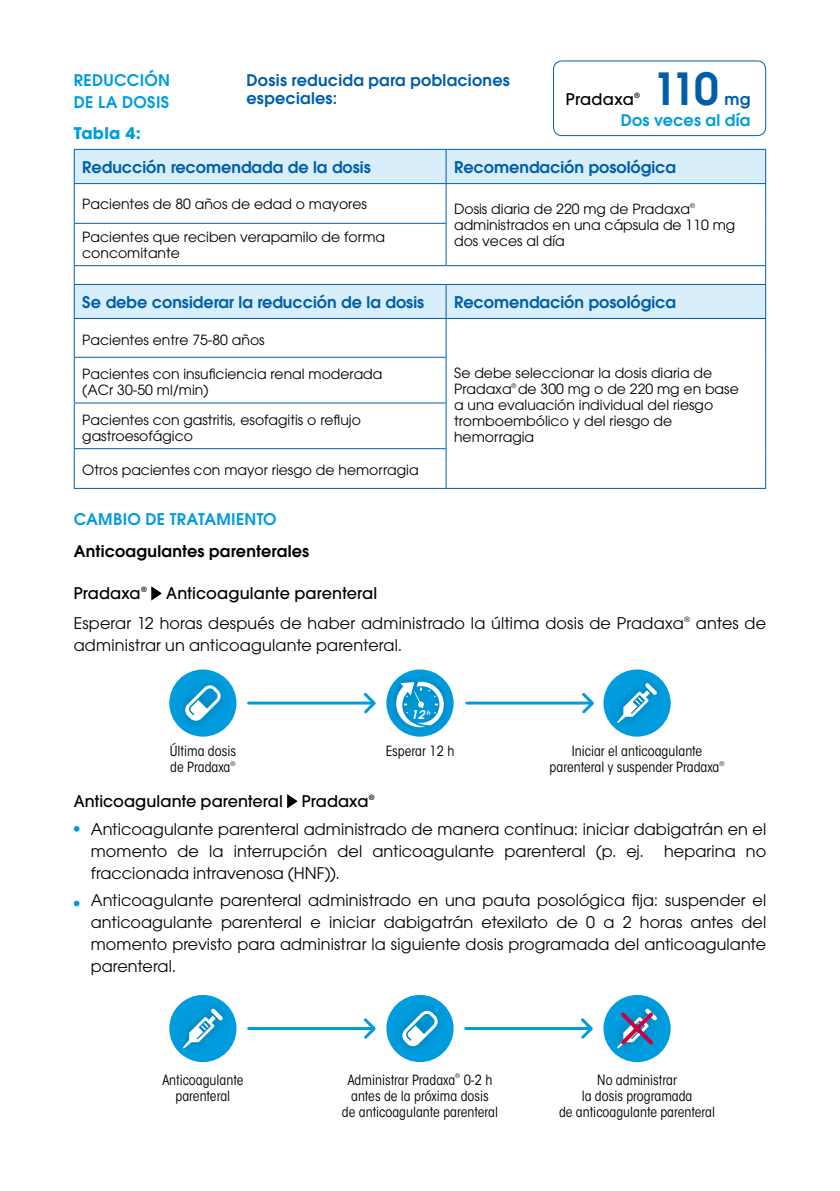
<style>
.page{position:relative;width:840px;height:1191px;background:#fff}
.page>*{position:absolute;margin:0;border:0;box-sizing:border-box;transform-origin:0 0}
.t1{font:600 44px "ITC Avant Garde Std";color:#005ea9}
.t2{font:16px/22px "ITC Avant Garde Std";letter-spacing:.005em;color:#000}
.t3{font:600 16px/18px "ITC Avant Garde Std";color:#005ea9}
.t4{font:500 16px "ITC Avant Garde Std";letter-spacing:.005em;color:#000}
.t5{font:600 16px/22px "ITC Avant Garde Std";letter-spacing:.015em;color:#009cde}
.t6{font:600 16px "ITC Avant Garde Std";letter-spacing:.015em;color:#000}
.t7{font:700 16px "ITC Avant Garde Std";letter-spacing:.02em;color:#009cde}
.t8{font:14px/16px "ITC Avant Garde Std";color:#000}
.t9{font:condensed 14px/16px "ITC Avant Garde Std";color:#000;text-align:center}
.t10{font:italic 600 12px "ITC Avant Garde Std";color:#fff}
.t11{font:500 7.2px "ITC Avant Garde Std";color:#000}
.t12{font:7.2px "ITC Avant Garde Std";color:#000}
.t13{font:condensed 6.4px "ITC Avant Garde Std";color:#000}
.t14{font:6.4px "ITC Avant Garde Std";color:#000}
</style>
<div class="page">
<svg style="left:75px;top:150px;width:689px;height:115px"></svg>
<svg style="left:75px;top:266px;width:689px;height:222px"></svg>
<hr style="left:74px;top:149px;width:372px;height:1px;background:#005ea9">
<hr style="left:74px;top:150px;width:1px;height:33px;background:#005ea9">
<hr style="left:446px;top:149px;width:319px;height:1px;background:#005ea9">
<hr style="left:445px;top:150px;width:1px;height:33px;background:#005ea9">
<hr style="left:764px;top:150px;width:1px;height:33px;background:#005ea9">
<hr style="left:74px;top:183px;width:372px;height:1px;background:#005ea9">
<hr style="left:74px;top:184px;width:1px;height:39px;background:#005ea9">
<hr style="left:446px;top:183px;width:319px;height:1px;background:#005ea9">
<hr style="left:445px;top:184px;width:1px;height:39px;background:#005ea9">
<hr style="left:764px;top:184px;width:1px;height:39px;background:#005ea9">
<hr style="left:74px;top:223px;width:372px;height:1px;background:#005ea9">
<hr style="left:74px;top:224px;width:1px;height:41px;background:#005ea9">
<hr style="left:445px;top:224px;width:1px;height:41px;background:#005ea9">
<hr style="left:764px;top:223px;width:1px;height:42px;background:#005ea9">
<hr style="left:74px;top:265px;width:372px;height:1px;background:#005ea9">
<hr style="left:446px;top:265px;width:319px;height:1px;background:#005ea9">
<hr style="left:74px;top:285px;width:1px;height:33px;background:#005ea9">
<hr style="left:445px;top:285px;width:1px;height:33px;background:#005ea9">
<hr style="left:764px;top:285px;width:1px;height:33px;background:#005ea9">
<hr style="left:74px;top:318px;width:372px;height:1px;background:#005ea9">
<hr style="left:74px;top:319px;width:1px;height:38px;background:#005ea9">
<hr style="left:446px;top:318px;width:319px;height:1px;background:#005ea9">
<hr style="left:445px;top:319px;width:1px;height:38px;background:#005ea9">
<hr style="left:764px;top:319px;width:1px;height:38px;background:#005ea9">
<hr style="left:74px;top:357px;width:372px;height:1px;background:#005ea9">
<hr style="left:74px;top:358px;width:1px;height:44px;background:#005ea9">
<hr style="left:445px;top:358px;width:1px;height:44px;background:#005ea9">
<hr style="left:764px;top:357px;width:1px;height:46px;background:#005ea9">
<hr style="left:74px;top:402px;width:372px;height:1px;background:#005ea9">
<hr style="left:74px;top:403px;width:1px;height:45px;background:#005ea9">
<hr style="left:445px;top:403px;width:1px;height:45px;background:#005ea9">
<hr style="left:764px;top:403px;width:1px;height:46px;background:#005ea9">
<hr style="left:74px;top:448px;width:372px;height:1px;background:#005ea9">
<hr style="left:74px;top:449px;width:1px;height:39px;background:#005ea9">
<hr style="left:445px;top:449px;width:1px;height:39px;background:#005ea9">
<hr style="left:764px;top:449px;width:1px;height:39px;background:#005ea9">
<hr style="left:74px;top:488px;width:372px;height:1px;background:#005ea9">
<hr style="left:446px;top:488px;width:319px;height:1px;background:#005ea9">
<hr style="left:74px;top:284px;width:372px;height:1px;background:#005ea9">
<hr style="left:446px;top:284px;width:319px;height:1px;background:#005ea9">
<svg style="left:74px;top:266px;width:1px;height:18px"></svg>
<div style="left:552px;top:60px;width:213px;height:76px;border:1px solid #005ea9;border-radius:9px"></div>
<svg style="left:151px;top:586px;width:11px;height:14px"></svg>
<svg style="left:287px;top:794px;width:10px;height:14px"></svg>
<svg style="left:74px;top:826px;width:5px;height:5px"></svg>
<svg style="left:74px;top:900px;width:5px;height:6px"></svg>
<div style="left:169px;top:669px;width:67px;height:67px;background:#009cde;border-radius:50%"></div>
<div style="left:174px;top:674px;width:56px;height:57px;background:#000;opacity:.25"></div>
<svg style="left:184px;top:684px;width:37px;height:37px"></svg>
<div style="left:385px;top:671px;width:69px;height:66px;background:#000;opacity:.25"></div>
<svg style="left:396px;top:681px;width:47px;height:46px"></svg>
<div style="left:603px;top:669px;width:67px;height:67px;background:#009cde;border-radius:50%"></div>
<div style="left:607px;top:673px;width:59px;height:59px;background:#000;opacity:.25"></div>
<svg style="left:616px;top:683px;width:40px;height:40px"></svg>
<svg style="left:361px;top:692px;width:15px;height:22px"></svg>
<svg style="left:363px;top:1018px;width:13px;height:21px"></svg>
<svg style="left:581px;top:1018px;width:12px;height:21px"></svg>
<svg style="left:579px;top:692px;width:15px;height:22px"></svg>
<div style="left:386px;top:995px;width:67px;height:67px;background:#009cde;border-radius:50%"></div>
<div style="left:391px;top:1000px;width:56px;height:56px;background:#000;opacity:.25"></div>
<svg style="left:401px;top:1010px;width:37px;height:37px"></svg>
<div style="left:169px;top:995px;width:67px;height:67px;background:#009cde;border-radius:50%"></div>
<div style="left:173px;top:998px;width:59px;height:60px;background:#000;opacity:.25"></div>
<svg style="left:183px;top:1008px;width:40px;height:40px"></svg>
<div style="left:603px;top:995px;width:67px;height:67px;background:#009cde;border-radius:50%"></div>
<div style="left:607px;top:998px;width:59px;height:60px;background:#000;opacity:.25"></div>
<svg style="left:616px;top:1008px;width:40px;height:40px"></svg>
<hr style="left:248px;top:701px;width:122px;height:3px;background:#009cde">
<hr style="left:248px;top:1027px;width:122px;height:3px;background:#009cde">
<hr style="left:465px;top:1027px;width:122px;height:3px;background:#009cde">
<hr style="left:466px;top:701px;width:122px;height:3px;background:#009cde">
<p class="t5" style="left:74px;top:68px;width:98px">REDUCCIÓN<br>DE LA DOSIS</p>
<p class="t7" style="left:74px;top:122px;width:68px">Tabla 4:</p>
<p class="t3" style="left:246px;top:70px;width:265px">Dosis reducida para poblaciones especiales:</p>
<h1 class="t1" style="left:652px;top:60px;width:67px">110</h1>
<p class="t4" style="left:565px;top:89px;width:69px">Pradaxa</p>
<p class="t11" style="left:634px;top:91px;width:7px">®</p>
<p class="t5" style="left:620px;top:108px;width:131px">Dos veces al día</p>
<p class="t3" style="left:724px;top:90px;width:27px">mg</p>
<p class="t3" style="left:82px;top:157px;width:290px">Reducción recomendada de la dosis</p>
<p class="t3" style="left:454px;top:157px;width:223px">Recomendación posológica</p>
<p class="t8" style="left:82px;top:195px;width:286px">Pacientes de 80 años de edad o mayores</p>
<p class="t8" style="left:454px;top:200px;width:237px">Dosis diaria de 220 mg de Pradaxa</p>
<p class="t14" style="left:689px;top:201px;width:6px">®</p>
<p class="t8" style="left:454px;top:216px;width:282px">administrados en una cápsula de 110 mg</p>
<p class="t8" style="left:82px;top:228px;width:304px">Pacientes que reciben verapamilo de forma</p>
<p class="t8" style="left:454px;top:232px;width:112px">dos veces al día</p>
<p class="t8" style="left:82px;top:244px;width:99px">concomitante</p>
<p class="t3" style="left:82px;top:292px;width:343px">Se debe considerar la reducción de la dosis</p>
<p class="t3" style="left:454px;top:292px;width:223px">Recomendación posológica</p>
<p class="t8" style="left:82px;top:331px;width:184px">Pacientes entre 75-80 años</p>
<p class="t8" style="left:454px;top:365px;width:286px">Se debe seleccionar la dosis diaria de<br>Pradaxa<sup>®</sup> de 300 mg o de 220 mg en base a una evaluación individual del riesgo tromboembólico y del riesgo de hemorragia</p>
<p class="t8" style="left:82px;top:366px;width:301px">Pacientes con insuficiencia renal moderada (ACr 30-50 ml/min)</p>
<p class="t8" style="left:82px;top:411px;width:280px">Pacientes con gastritis, esofagitis o reflujo gastroesofágico</p>
<p class="t8" style="left:82px;top:462px;width:337px">Otros pacientes con mayor riesgo de hemorragia</p>
<p class="t5" style="left:74px;top:508px;width:204px">CAMBIO DE TRATAMIENTO</p>
<p class="t6" style="left:74px;top:540px;width:237px">Anticoagulantes parenterales</p>
<p class="t4" style="left:74px;top:583px;width:68px">Pradaxa</p>
<p class="t11" style="left:141px;top:585px;width:7px">®</p>
<p class="t4" style="left:166px;top:583px;width:212px">Anticoagulante parenteral</p>
<p class="t2" style="left:74px;top:612px;width:611px">Esperar 12 horas después de haber administrado la última dosis de Pradaxa</p>
<p class="t12" style="left:684px;top:615px;width:7px">®</p>
<p class="t2" style="left:695px;top:612px;width:72px">antes de</p>
<p class="t2" style="left:74px;top:634px;width:330px">administrar un anticoagulante parenteral.</p>
<p class="t9" style="left:170px;top:743px;width:68px;text-align:left">Última dosis de Pradaxa</p>
<p class="t13" style="left:230px;top:760px;width:7px">®</p>
<p class="t10" style="left:411px;top:707px;width:22px">12<sup>h</sup></p>
<p class="t9" style="left:385px;top:743px;width:70px">Esperar 12 h</p>
<p class="t9" style="left:549px;top:743px;width:171px">Iniciar el anticoagulante parenteral y suspender Pradaxa</p>
<p class="t13" style="left:719px;top:760px;width:7px">®</p>
<p class="t4" style="left:74px;top:791px;width:296px">Anticoagulante parenteral Pradaxa</p>
<p class="t11" style="left:368px;top:792px;width:7px">®</p>
<p class="t2" style="left:91px;top:817px;width:676px">Anticoagulante parenteral administrado de manera continua: iniciar dabigatrán en el momento de la interrupción del anticoagulante parenteral (p. ej.</p>
<p class="t2" style="left:663px;top:839px;width:103px">heparina no</p>
<p class="t2" style="left:91px;top:858px;width:676px;line-height:27.6px">fraccionada intravenosa (HNF)).<br>Anticoagulante parenteral administrado en una pauta posológica fija: suspender el</p>
<p class="t2" style="left:91px;top:911px;width:676px;text-align:justify">anticoagulante parenteral e iniciar dabigatrán etexilato de 0 a 2 horas antes del momento previsto para administrar la siguiente dosis programada del anticoagulante parenteral.</p>
<p class="t9" style="left:162px;top:1071px;width:83px">Anticoagulante parenteral</p>
<p class="t9" style="left:342px;top:1071px;width:157px">Administrar Pradaxa<sup>®</sup> 0-2 h antes de la próxima dosis<br>de anticoagulante parenteral</p>
<p class="t9" style="left:558px;top:1071px;width:157px">No administrar<br>la dosis programada<br>de anticoagulante parenteral</p>
</div>
